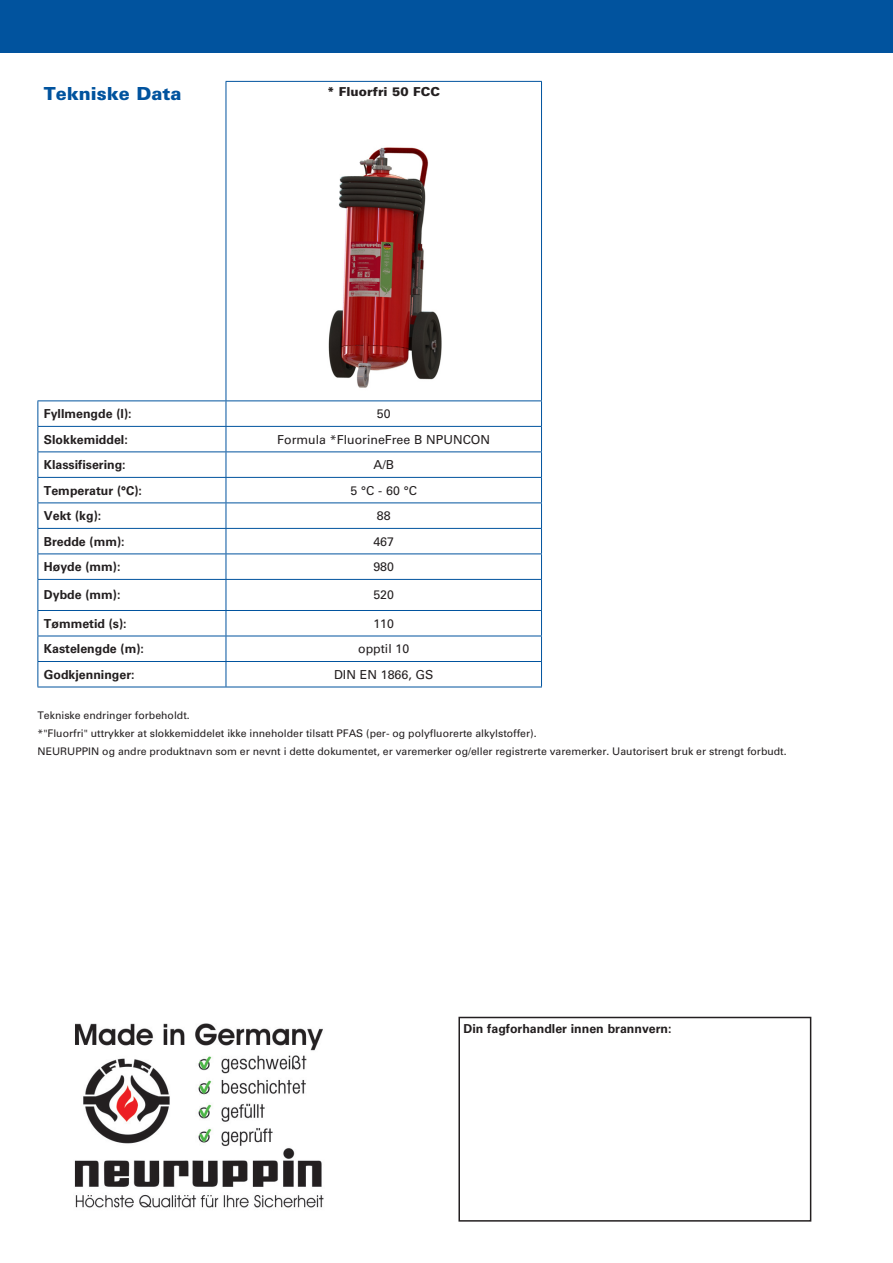
<style>
.page{position:relative;width:893px;height:1263px;background:#fff}
.page>*{position:absolute;margin:0;border:0;box-sizing:border-box;transform-origin:0 0}
._03_12_pt_Blue_Heade{font:900 18px "Univers LT Std";color:#01539e}
._09_Tabbed_Copy{font:700 12.3px "Univers LT Std";color:#231f20}
._09_Tabbed_Copy-2{font:12.3px "Univers LT Std";color:#231f20}
._04_Bold_Subhead{font:700 12.3px "Univers LT Std";color:#231f20}
._06_Text_8_25{font:900 12.3px "Univers LT Std";color:#231f20}
._16_Note_7_pt__type{font:10.5px "Univers LT Std";color:#231f20}
</style>
<div class="page">
<div style="left:0;top:0;width:893px;height:52px;background:#01539e"></div>
<hr style="left:226px;top:81px;width:316px;height:1px;background:#01539e">
<hr style="left:226px;top:82px;width:1px;height:318px;background:#01539e">
<hr style="left:541px;top:82px;width:1px;height:318px;background:#01539e">
<hr style="left:38px;top:400px;width:188px;height:1px;background:#01539e">
<hr style="left:226px;top:400px;width:316px;height:1px;background:#01539e">
<svg style="left:38px;top:401px;width:1px;height:178px"></svg>
<hr style="left:38px;top:580px;width:1px;height:30px;background:#01539e">
<svg style="left:38px;top:611px;width:1px;height:76px"></svg>
<hr style="left:38px;top:426px;width:188px;height:1px;background:#01539e">
<hr style="left:226px;top:426px;width:316px;height:1px;background:#01539e">
<hr style="left:226px;top:580px;width:1px;height:30px;background:#01539e">
<hr style="left:541px;top:580px;width:1px;height:30px;background:#01539e">
<hr style="left:38px;top:451px;width:188px;height:1px;background:#01539e">
<hr style="left:226px;top:451px;width:316px;height:1px;background:#01539e">
<hr style="left:38px;top:477px;width:188px;height:1px;background:#01539e">
<hr style="left:226px;top:477px;width:316px;height:1px;background:#01539e">
<hr style="left:38px;top:502px;width:188px;height:1px;background:#01539e">
<hr style="left:226px;top:502px;width:316px;height:1px;background:#01539e">
<hr style="left:38px;top:528px;width:188px;height:1px;background:#01539e">
<hr style="left:226px;top:528px;width:316px;height:1px;background:#01539e">
<hr style="left:38px;top:553px;width:188px;height:1px;background:#01539e">
<hr style="left:226px;top:553px;width:316px;height:1px;background:#01539e">
<hr style="left:38px;top:579px;width:188px;height:1px;background:#01539e">
<hr style="left:226px;top:579px;width:316px;height:1px;background:#01539e">
<hr style="left:38px;top:610px;width:188px;height:1px;background:#01539e">
<hr style="left:226px;top:610px;width:316px;height:1px;background:#01539e">
<hr style="left:38px;top:636px;width:188px;height:1px;background:#01539e">
<hr style="left:226px;top:636px;width:316px;height:1px;background:#01539e">
<hr style="left:38px;top:661px;width:188px;height:1px;background:#01539e">
<hr style="left:226px;top:661px;width:316px;height:1px;background:#01539e">
<hr style="left:38px;top:687px;width:188px;height:1px;background:#01539e">
<hr style="left:226px;top:687px;width:316px;height:1px;background:#01539e">
<svg style="left:226px;top:401px;width:1px;height:178px"></svg>
<svg style="left:541px;top:401px;width:1px;height:178px"></svg>
<svg style="left:226px;top:611px;width:1px;height:76px"></svg>
<svg style="left:541px;top:611px;width:1px;height:76px"></svg>
<img style="left:328px;top:147px;width:114px;height:241px">
<div style="left:458px;top:1017px;width:353px;height:204px;border:2px solid #231f20"></div>
<img style="left:74px;top:1023px;width:250px;height:185px">
<p class="_03_12_pt_Blue_Heade" style="left:44px;top:83px;width:139px">Tekniske Data</p>
<p class="_06_Text_8_25" style="left:327px;top:84px;width:114px">* Fluorfri 50 FCC</p>
<p class="_09_Tabbed_Copy" style="left:44px;top:407px;width:89px">Fyllmengde (l):</p>
<p class="_09_Tabbed_Copy-2" style="left:377px;top:406px;width:15px">50</p>
<p class="_09_Tabbed_Copy" style="left:44px;top:432px;width:85px">Slokkemiddel:</p>
<p class="_09_Tabbed_Copy-2" style="left:277px;top:432px;width:214px">Formula *FluorineFree B NPUNCON</p>
<p class="_09_Tabbed_Copy" style="left:44px;top:458px;width:83px">Klassifisering:</p>
<p class="_09_Tabbed_Copy-2" style="left:373px;top:457px;width:22px">A/B</p>
<p class="_09_Tabbed_Copy" style="left:44px;top:483px;width:100px">Temperatur (°C):</p>
<p class="_09_Tabbed_Copy-2" style="left:351px;top:483px;width:68px">5 °C - 60 °C</p>
<p class="_09_Tabbed_Copy" style="left:44px;top:509px;width:59px">Vekt (kg):</p>
<p class="_09_Tabbed_Copy-2" style="left:377px;top:508px;width:15px">88</p>
<p class="_09_Tabbed_Copy" style="left:44px;top:534px;width:82px">Bredde (mm):</p>
<p class="_09_Tabbed_Copy-2" style="left:373px;top:534px;width:22px">467</p>
<p class="_09_Tabbed_Copy" style="left:44px;top:560px;width:78px">Høyde (mm):</p>
<p class="_09_Tabbed_Copy-2" style="left:373px;top:559px;width:22px">980</p>
<p class="_09_Tabbed_Copy" style="left:44px;top:588px;width:78px">Dybde (mm):</p>
<p class="_09_Tabbed_Copy-2" style="left:373px;top:588px;width:22px">520</p>
<p class="_09_Tabbed_Copy" style="left:44px;top:616px;width:84px">Tømmetid (s):</p>
<p class="_09_Tabbed_Copy-2" style="left:373px;top:616px;width:22px">110</p>
<p class="_09_Tabbed_Copy" style="left:44px;top:642px;width:102px">Kastelengde (m):</p>
<p class="_09_Tabbed_Copy-2" style="left:358px;top:641px;width:53px">opptil 10</p>
<p class="_09_Tabbed_Copy" style="left:44px;top:667px;width:92px">Godkjenninger:</p>
<p class="_09_Tabbed_Copy-2" style="left:334px;top:667px;width:101px">DIN EN 1866, GS</p>
<p class="_16_Note_7_pt__type" style="left:37px;top:709px;width:154px">Tekniske endringer forbeholdt.</p>
<p class="_16_Note_7_pt__type" style="left:37px;top:727px;width:501px">*"Fluorfri" uttrykker at slokkemiddelet ikke inneholder tilsatt PFAS (per- og polyfluorerte alkylstoffer).</p>
<p class="_16_Note_7_pt__type" style="left:37px;top:745px;width:751px">NEURUPPIN og andre produktnavn som er nevnt i dette dokumentet, er varemerker og/eller registrerte varemerker. Uautorisert bruk er strengt forbudt.</p>
<p class="_04_Bold_Subhead" style="left:464px;top:1022px;width:210px">Din fagforhandler innen brannvern:</p>
</div>
